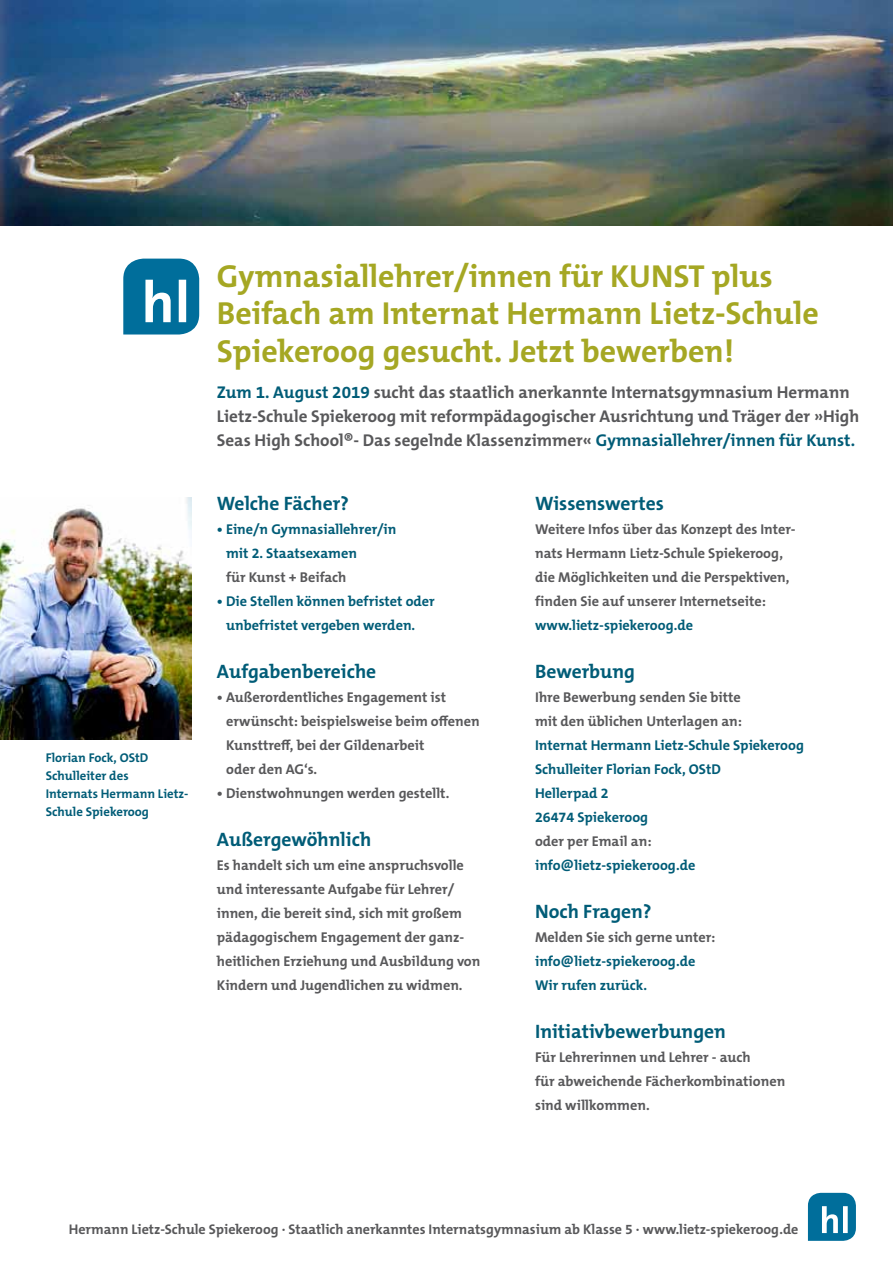
<style>
.page{position:relative;width:893px;height:1263px;background:#fff}
.page>*{position:absolute;margin:0;border:0;box-sizing:border-box;transform-origin:0 0}
.t1{font:700 31.95px/37.5px "The Mix B W7";color:#a5a723}
.t2{font:700 19.5px "The Mix B W7";color:#005c77}
.t3{font:700 17.1px/24px "The Mix B W7";color:#58585a}
.t4{font:700 14.25px/24px "The Mix B W7";color:#58585a}
.t5{font:700 14.25px/24px "The Mix B W7";color:#005c77}
.t6{font:700 14.1px "The Mix B W7";color:#58585a}
.t7{font:700 12.75px/18px "The Mix B W7";color:#005c77}
.s1{color:#005c77}
</style>
<div class="page">
<img style="left:0;top:0;width:893px;height:225px">
<svg style="left:123px;top:259px;width:76px;height:75px"></svg>
<svg style="left:808px;top:1193px;width:48px;height:48px"></svg>
<img style="left:0;top:497px;width:191px;height:243px">
<p class="t7" style="left:46px;top:749px;width:144px">Florian Fock, OStD<br>Schulleiter des<br>Internats Hermann Lietz-<br>Schule Spiekeroog</p>
<h1 class="t1" style="left:217px;top:257px;width:603px">Gymnasiallehrer/innen für KUNST plus<br>Beifach am Internat Hermann Lietz-Schule<br>Spiekeroog gesucht. Jetzt bewerben!</h1>
<p class="t3" style="left:217px;top:380px;width:644px"><span class="s1">Zum 1. August 2019</span> sucht das staatlich anerkannte Internatsgymnasium Hermann<br>Lietz-Schule Spiekeroog mit reformpädagogischer Ausrichtung und Träger der »High<br>Seas High School®- Das segelnde Klassenzimmer« <span class="s1">Gymnasiallehrer/innen für Kunst.</span></p>
<h2 class="t2" style="left:217px;top:491px;width:134px">Welche Fächer?</h2>
<p class="t5" style="left:226px;top:517px;width:172px;text-indent:-9px">• Eine/n Gymnasiallehrer/in mit 2. Staatsexamen</p>
<p class="t4" style="left:226px;top:565px;width:122px">für Kunst + Beifach</p>
<p class="t5" style="left:226px;top:589px;width:210px;text-indent:-9px">• Die Stellen können befristet oder unbefristet vergeben werden.</p>
<h2 class="t2" style="left:217px;top:659px;width:161px">Aufgabenbereiche</h2>
<p class="t4" style="left:226px;top:685px;width:255px;text-indent:-9px">• Außerordentliches Engagement ist erwünscht: beispielsweise beim offenen<br>Kunsttreff, bei der Gildenarbeit<br>oder den AG‘s.</p>
<p class="t4" style="left:217px;top:781px;width:234px">• Dienstwohnungen werden gestellt.</p>
<h2 class="t2" style="left:217px;top:827px;width:156px">Außergewöhnlich</h2>
<p class="t4" style="left:217px;top:853px;width:265px">Es handelt sich um eine anspruchsvolle und interessante Aufgabe für Lehrer/ innen, die bereit sind, sich mit großem pädagogischem Engagement der ganz&shy;heitlichen Erziehung und Ausbildung von Kindern und Jugendlichen zu widmen.</p>
<h2 class="t2" style="left:535px;top:491px;width:130px">Wissenswertes</h2>
<p class="t4" style="left:535px;top:517px;width:262px">Weitere Infos über das Konzept des Inter&shy;nats Hermann Lietz-Schule Spiekeroog, die Möglichkeiten und die Perspektiven, finden Sie auf unserer Internetseite:</p>
<p class="t5" style="left:535px;top:613px;width:160px">www.lietz-spiekeroog.de</p>
<h2 class="t2" style="left:535px;top:659px;width:102px">Bewerbung</h2>
<p class="t4" style="left:535px;top:685px;width:209px">Ihre Bewerbung senden Sie bitte mit den üblichen Unterlagen an:</p>
<p class="t5" style="left:535px;top:733px;width:270px">Internat Hermann Lietz-Schule Spiekeroog<br>Schulleiter Florian Fock, OStD<br>Hellerpad 2<br>26474 Spiekeroog</p>
<p class="t4" style="left:535px;top:829px;width:118px">oder per Email an:</p>
<p class="t5" style="left:535px;top:853px;width:162px">info@lietz-spiekeroog.de</p>
<h2 class="t2" style="left:535px;top:899px;width:118px">Noch Fragen?</h2>
<p class="t4" style="left:535px;top:925px;width:182px">Melden Sie sich gerne unter:</p>
<p class="t5" style="left:535px;top:949px;width:162px">info@lietz-spiekeroog.de<br>Wir rufen zurück.</p>
<h2 class="t2" style="left:535px;top:1019px;width:192px">Initiativbewerbungen</h2>
<p class="t4" style="left:535px;top:1045px;width:252px">Für Lehrerinnen und Lehrer - auch<br>für abweichende Fächerkombinationen sind willkommen.</p>
<p class="t6" style="left:69px;top:1220px;width:731px">Hermann Lietz-Schule Spiekeroog · Staatlich anerkanntes Internatsgymnasium ab Klasse 5 · www.lietz-spiekeroog.de</p>
</div>
